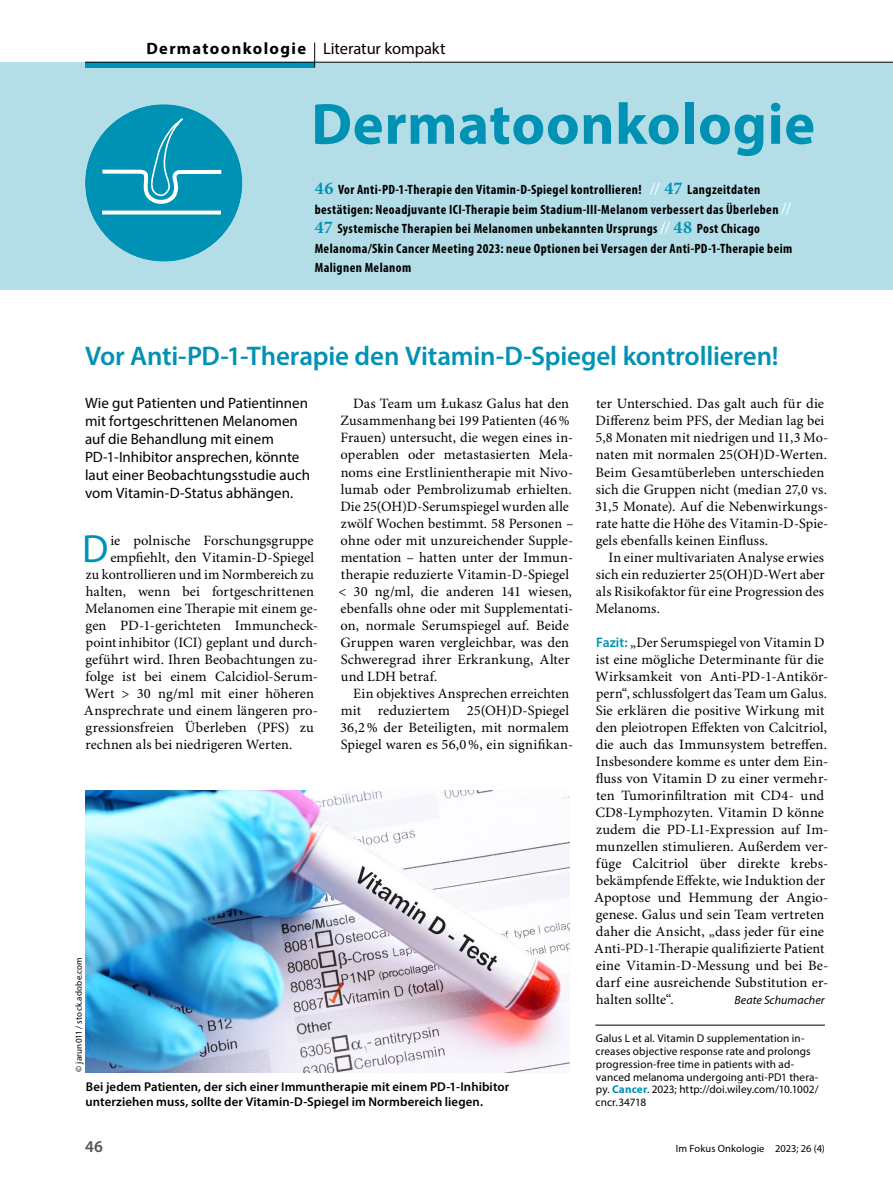
<style>
.page{position:relative;width:893px;height:1187px;background:#fff}
.page>*{position:absolute;margin:0;border:0;box-sizing:border-box;transform-origin:0 0}
.t1{font:700 58.5px "Myriad Pro";letter-spacing:.01em;color:#0092b4}
.Para_Initial_2{font:39.45px "Myriad Pro";color:#0092b4}
.Title_2{font:600 27px "Myriad Pro";letter-spacing:-.01em;color:#0092b4}
.t2{font:700 16.5px "Myriad Pro";letter-spacing:.085em;color:#000}
.t3{font:600 16.5px "Myriad Pro";color:#56554f}
.Trailer_2{font:15px/18px "Myriad Pro";color:#000}
.Para_Indent{font:14.25px/17px "Minion Pro";letter-spacing:.005em;color:#000}
.Para_Dateline_Sectio{font:14.25px/17px "Minion Pro";letter-spacing:.005em;color:#000}
.Para_Initial_2-2{font:14.25px "Minion Pro";letter-spacing:.005em;color:#000}
.Rubrikenkopf_Text{font:700 condensed 13.5px/19.5px "Myriad Pro";letter-spacing:.03em;color:#000}
.Image_Caption_x{font:600 12.75px/15px "Myriad Pro";letter-spacing:.01em;color:#000}
.Para_Dateline_Sectio-2{font:italic 12px "Myriad Pro";letter-spacing:.005em;color:#000}
.Source_x{font:11.25px/12.8px "Myriad Pro";letter-spacing:.01em;color:#000}
.t4{font:10.5px "Myriad Pro";letter-spacing:.01em;color:#000}
.t5{font:9px "Myriad Pro";letter-spacing:.02em;color:#000}
.s1{font-weight:400}
.s2{font-family:"Minion Pro";font-stretch:normal;font-size:18px;color:#0092b4}
.s3{font-weight:400;font-stretch:semi-condensed;font-size:16.5px;color:#fff}
.s4{font-family:"Myriad Pro";font-weight:600;font-size:13.8px;color:#0092b4}
.s5{font-weight:700;color:#0092b4}
</style>
<div class="page">
<div style="left:0;top:62px;width:893px;height:227px;background:#b3dee8"></div>
<div style="left:85px;top:104px;width:157px;height:157px;background:#0092b4;border-radius:50%"></div>
<svg style="left:98px;top:119px;width:127px;height:85px"></svg>
<svg style="left:102px;top:210px;width:119px;height:4px"></svg>
<hr style="left:595px;top:1024px;width:230px;height:1px;background:#000">
<img style="left:85px;top:790px;width:485px;height:282px">
<div style="left:85px;top:62px;width:230px;height:5px;background:#0092b4"></div>
<hr style="left:85px;top:62px;width:230px;height:1px;background:#000">
<hr style="left:315px;top:62px;width:578px;height:1px;background:#000">
<svg style="left:314px;top:43px;width:1px;height:24px"></svg>
<p class="t2" style="left:146px;top:37px;width:301px">Dermatoonkologie <span class="s1">Literatur kompakt</span></p>
<h1 class="t1" style="left:311px;top:86px;width:505px">Dermatoonkologie</h1>
<p class="Rubrikenkopf_Text" style="left:315px;top:180px;width:479px"><span class="s2">46</span> Vor Anti-PD-1-Therapie den Vitamin-D-Spiegel kontrollieren! <span class="s3">//</span> <span class="s2">47</span> Langzeitdaten bestätigen: Neoadjuvante ICI-Therapie beim Stadium-III-Melanom verbessert das Überleben <span class="s3">// </span><span class="s2">47</span> Systemische Therapien bei Melanomen unbekannten Ursprungs <span class="s3">//</span> <span class="s2">48</span> Post Chicago Melanoma/Skin Cancer Meeting 2023: neue Optionen bei Versagen der Anti-PD-1-Therapie beim Malignen Melanom</p>
<p class="Title_2" style="left:85px;top:339px;width:695px">Vor Anti-PD-1-Therapie den Vitamin-D-Spiegel kontrollieren!</p>
<p class="Trailer_2" style="left:85px;top:394px;width:226px">Wie gut Patienten und Patientinnen mit fortgeschrittenen Melanomen auf die Behandlung mit einem PD-1-Inhibitor ansprechen, könnte laut einer Beobachtungsstudie auch vom Vitamin-D-Status abhängen.</p>
<p class="Para_Initial_2" style="left:82px;top:524px;width:28px">D</p>
<p class="Para_Initial_2-2" style="left:110px;top:531px;width:205px">ie polnische Forschungsgruppe</p>
<p class="Para_Indent" style="left:338px;top:396px;width:236px;text-indent:15px">Das Team um Łukasz Galus hat den Zusammenhang bei 199 Patienten (46% Frauen) untersucht, die wegen eines in&shy;operablen oder metastasierten Mela&shy;noms eine Erstlinientherapie mit Nivo&shy;lumab oder Pembrolizumab erhielten.<br>Die 25(OH)D-Serumspiegel wurden alle zwölf Wochen bestimmt. 58 Personen – ohne oder mit unzureichender Supple&shy;mentation – hatten unter der Immun&shy;therapie reduzierte Vitamin-D-Spiegel &lt; 30 ng/ml, die anderen 141 wiesen, ebenfalls ohne oder mit Supplementati&shy;on, normale Serumspiegel auf. Beide Gruppen waren vergleichbar, was den Schweregrad ihrer Erkrankung, Alter und LDH betraf.</p>
<p class="Para_Indent" style="left:340px;top:685px;width:235px;text-indent:13px">Ein objektives Ansprechen erreichten mit reduziertem 25(OH)D-Spiegel 36,2% der Beteiligten, mit normalem Spiegel waren es 56,0%, ein signifikan-</p>
<p class="Para_Indent" style="left:595px;top:396px;width:235px">ter Unterschied. Das galt auch für die Differenz beim PFS, der Median lag bei 5,8 Monaten mit niedrigen und 11,3 Mo&shy;naten mit normalen 25(OH)D-Werten.<br>Beim Gesamtüberleben unterschieden sich die Gruppen nicht (median 27,0 vs.<br>31,5 Monate). Auf die Nebenwirkungs&shy;rate hatte die Höhe des Vitamin-D-Spie&shy;gels ebenfalls keinen Einfluss.</p>
<p class="Para_Indent" style="left:595px;top:549px;width:231px;text-align:justify;text-indent:13px">In einer multivariaten Analyse erwies sich ein reduzierter 25(OH)D-Wert aber als Risikofaktor für eine Progression des Melanoms.</p>
<p class="Para_Dateline_Sectio" style="left:594px;top:634px;width:236px"><span class="s4">Fazit:</span> „Der Serumspiegel von Vitamin D ist eine mögliche Determinante für die Wirksamkeit von Anti-PD-1-Antikör&shy;pern“, schlussfolgert das Team um Galus.<br>Sie erklären die positive Wirkung mit den pleiotropen Effekten von Calcitriol, die auch das Immunsystem betreffen.<br>Insbesondere komme es unter dem Ein&shy;fluss von Vitamin D zu einer vermehr&shy;ten Tumorinfiltration mit CD4- und CD8-Lymphozyten. Vitamin D könne zudem die PD-L1-Expression auf Im&shy;munzellen stimulieren. Außerdem ver&shy;füge Calcitriol über direkte krebs&shy;bekämpfende Effekte, wie Induktion der Apoptose und Hemmung der Angio&shy;genese. Galus und sein Team vertreten daher die Ansicht, „dass jeder für eine Anti-PD-1-Therapie qualifizierte Patient eine Vitamin-D-Messung und bei Be&shy;darf eine ausreichende Substitution er&shy;halten sollte“.</p>
<p class="Para_Initial_2-2" style="left:110px;top:548px;width:205px">empfiehlt, den Vitamin-D-Spiegel</p>
<p class="Para_Initial_2-2" style="left:86px;top:565px;width:230px">zu kontrollieren und im Normbereich zu</p>
<p class="Para_Initial_2-2" style="left:86px;top:582px;width:230px">halten, wenn bei fortgeschrittenen</p>
<p class="Para_Initial_2-2" style="left:85px;top:599px;width:234px">Melanomen eine Therapie mit einem ge-</p>
<p class="Para_Initial_2-2" style="left:86px;top:616px;width:234px">gen PD-1-gerichteten Immuncheck-</p>
<p class="Para_Initial_2-2" style="left:86px;top:633px;width:234px">pointinhibitor (ICI) geplant und durch-</p>
<p class="Para_Initial_2-2" style="left:86px;top:650px;width:234px">geführt wird. Ihren Beobachtungen zu-</p>
<p class="Para_Initial_2-2" style="left:86px;top:667px;width:234px">folge ist bei einem Calcidiol-Serum-</p>
<p class="Para_Initial_2-2" style="left:85px;top:684px;width:231px">Wert &gt; 30 ng/ml mit einer höheren</p>
<p class="Para_Initial_2-2" style="left:84px;top:701px;width:236px">Ansprechrate und einem längeren pro-</p>
<p class="Para_Initial_2-2" style="left:86px;top:718px;width:230px">gressionsfreien Überleben (PFS) zu</p>
<p class="Para_Initial_2-2" style="left:86px;top:735px;width:208px">rechnen als bei niedrigeren Werten.</p>
<p class="t5" style="left:73px;top:1072px;width:117px;rotate:-90deg">© jarun011 / stock.adobe.com</p>
<p class="Para_Dateline_Sectio-2" style="left:734px;top:992px;width:92px">Beate Schumacher</p>
<p class="Source_x" style="left:596px;top:1031px;width:225px">Galus L et al. Vitamin D supplementation in&shy;creases objective response rate and prolongs progression‐free time in patients with ad&shy;vanced melanoma undergoing anti‐PD1 thera&shy;py. <span class="s5">Cancer</span>. 2023; http://doi.wiley.com/10.1002/ cncr.34718</p>
<p class="Image_Caption_x" style="left:86px;top:1078px;width:425px">Bei jedem Patienten, der sich einer Immuntherapie mit einem PD-1-Inhibitor unterziehen muss, sollte der Vitamin-D-Spiegel im Normbereich liegen.</p>
<p class="t3" style="left:85px;top:1135px;width:19px">46</p>
<p class="t4" style="left:676px;top:1141px;width:151px">Im Fokus Onkologie 2023; 26 (4)</p>
</div>
